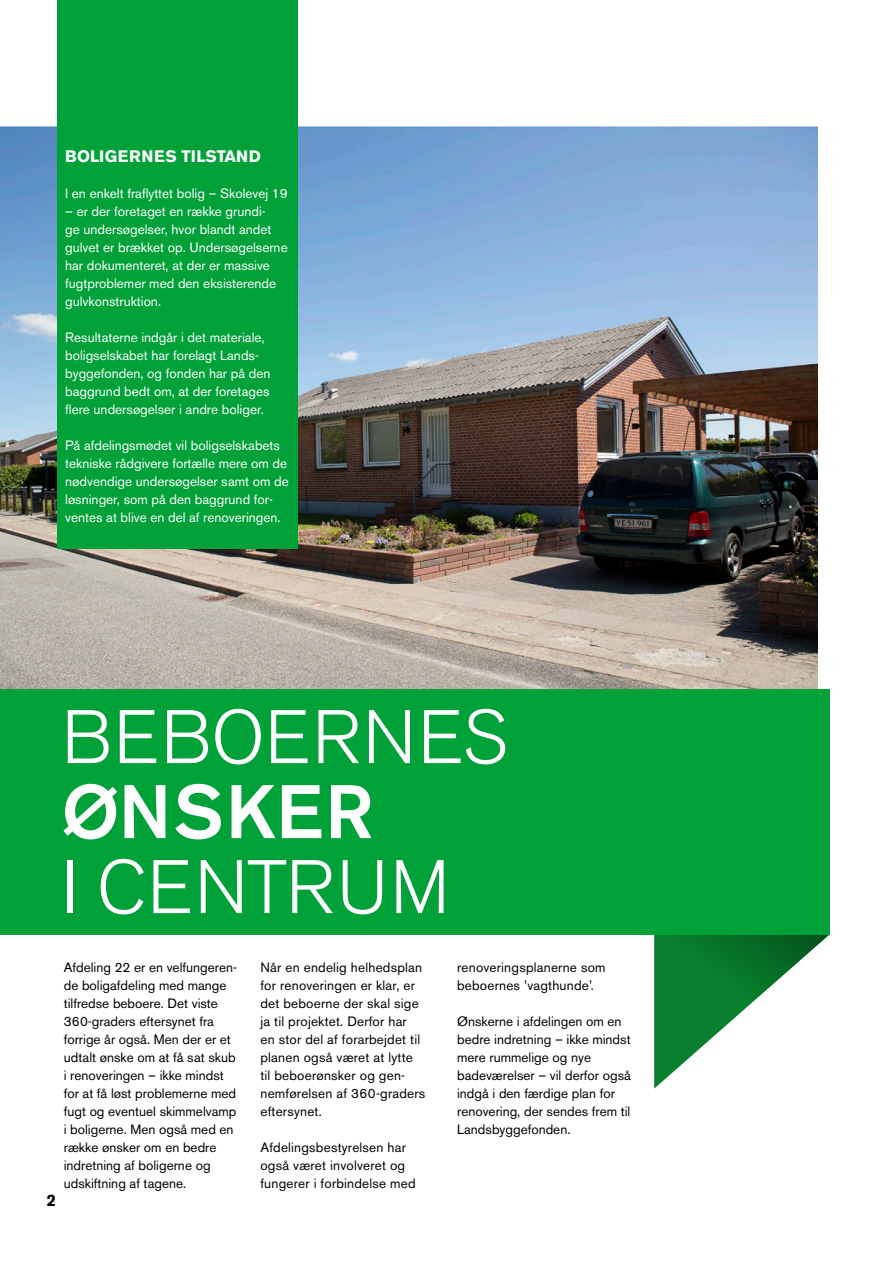
<style>
.page{position:relative;width:893px;height:1263px;background:#fff}
.page>*{position:absolute;margin:0;border:0;box-sizing:border-box;transform-origin:0 0}
.BT{font:300 75px/75px "Akzidenz Grotesk BE";letter-spacing:.025em;color:#fff}
.Underoverskrift{font:700 16.5px "Akzidenz Grotesk BE";letter-spacing:.02em;color:#fff}
.Underoverskrift-2{font:700 16.5px "Akzidenz Grotesk BE";color:#000}
.BT-2{font:13.5px/18px "Akzidenz Grotesk BE";color:#000}
.BT-3{font:13.5px/18px "Akzidenz Grotesk BE";color:#fff}
.s1{font-weight:500}
</style>
<div class="page">
<img style="left:0;top:127px;width:818px;height:562px">
<svg style="left:654px;top:935px;width:175px;height:153px"></svg>
<div style="left:0;top:689px;width:829px;height:246px;background:#00a138"></div>
<div style="left:57px;top:0;width:241px;height:549px;background:#00a138"></div>
<p class="Underoverskrift" style="left:65px;top:147px;width:197px">BOLIGERNES TILSTAND</p>
<p class="BT-3" style="left:65px;top:184px;width:224px">I en enkelt fraflyttet bolig – Skolevej 19</p>
<p class="BT-3" style="left:65px;top:202px;width:224px">– er der foretaget en række grundi-<br>ge undersøgelser, hvor blandt andet gulvet er brækket op. Undersøgelserne har dokumenteret, at der er massive fugtproblemer med den eksisterende gulvkonstruktion.</p>
<p class="BT-3" style="left:65px;top:328px;width:207px">Resultaterne indgår i det materiale, boligselskabet har forelagt Lands&shy;byggefonden, og fonden har på den baggrund bedt om, at der foretages flere undersøgelser i andre boliger.</p>
<p class="BT-3" style="left:65px;top:436px;width:225px">På afdelingsmødet vil boligselskabets tekniske rådgivere fortælle mere om de nødvendige undersøgelser samt om de løsninger, som på den baggrund for&shy;ventes at blive en del af renoveringen.</p>
<p class="BT" style="left:62px;top:701px;width:447px">BEBOERNES<br><span class="s1">ØNSKER<br></span>I CENTRUM</p>
<p class="Underoverskrift-2" style="left:47px;top:1191px;width:11px">2</p>
<p class="BT-2" style="left:64px;top:958px;width:175px">Afdeling 22 er en velfungeren&shy;de boligafdeling med mange tilfredse beboere. Det viste<br>360-graders eftersynet fra forrige år også. Men der er et udtalt ønske om at få sat skub i renoveringen – ikke mindst for at få løst problemerne med fugt og eventuel skimmelvamp i boligerne. Men også med en række ønsker om en bedre indretning af boligerne og udskiftning af tagene.</p>
<p class="BT-2" style="left:260px;top:958px;width:166px">Når en endelig helhedsplan for renoveringen er klar, er det beboerne der skal sige ja til projektet. Derfor har<br>en stor del af forarbejdet til planen også været at lytte til beboerønsker og gen&shy;nemførelsen af 360-graders eftersynet.</p>
<p class="BT-2" style="left:260px;top:1138px;width:157px">Afdelingsbestyrelsen har også været involveret og fungerer i forbindelse med</p>
<p class="BT-2" style="left:457px;top:958px;width:150px">renoveringsplanerne som beboernes ’vagthunde’.</p>
<p class="BT-2" style="left:457px;top:1012px;width:175px">Ønskerne i afdelingen om en bedre indretning – ikke mindst mere rummelige og nye badeværelser – vil derfor også indgå i den færdige plan for renovering, der sendes frem til<br>Landsbyggefonden.</p>
</div>
